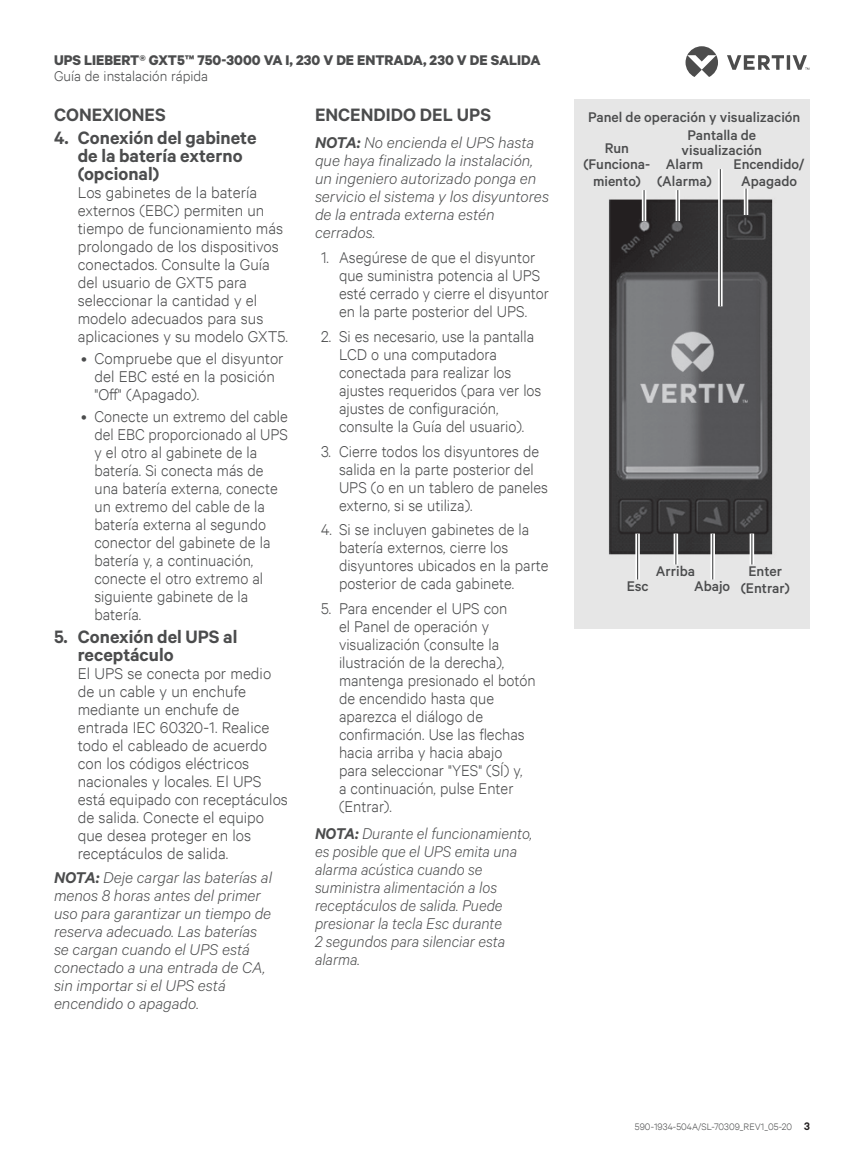
<style>
.page{position:relative;width:864px;height:1161px;background:#fff}
.page>*{position:absolute;margin:0;border:0;box-sizing:border-box;transform-origin:0 0}
.Bodyheader-1{font:600 17.25px/18px "Calibre";color:#4b4c4d}
.Numbered_Body{font:600 17.25px "Calibre";color:#4b4c4d}
.Numbered_Body-2{font:300 15px/18px "Calibre";color:#4b4c4d}
.Note_Body{font:italic 300 15px/18px "Calibre";color:#4b4c4d}
.Note_Body-2{font:italic 300 15px/18px "Calibre";color:#4b4c4d;scale:.96 1}
.Body{font:500 13.5px/16.5px "Calibre";color:#4b4c4d;text-align:center}
.t1{font:700 13.5px "Calibre";color:#4b4c4d}
.t2{font:300 13.5px "Calibre";color:#4b4c4d}
.t3{font:300 9px "Calibre";color:#4b4c4d}
.s1{font-weight:600}
.s2{font-weight:600;font-size:10.5px;color:#231f20}
</style>
<div class="page">
<svg style="left:686px;top:46px;width:123px;height:31px"></svg>
<svg style="left:575px;top:100px;width:235px;height:529px;background:#a3a3a4"></svg>
<svg style="left:750px;top:534px;width:4px;height:30px"></svg>
<hr style="left:751px;top:534px;width:1px;height:30px;background:#4b4c4d">
<svg style="left:710px;top:534px;width:5px;height:45px"></svg>
<hr style="left:712px;top:534px;width:1px;height:45px;background:#4b4c4d">
<svg style="left:674px;top:534px;width:4px;height:30px"></svg>
<hr style="left:675px;top:534px;width:1px;height:30px;background:#4b4c4d">
<svg style="left:635px;top:534px;width:5px;height:45px"></svg>
<hr style="left:637px;top:534px;width:1px;height:45px;background:#4b4c4d">
<svg style="left:642px;top:190px;width:4px;height:31px"></svg>
<hr style="left:644px;top:190px;width:1px;height:31px;background:#4b4c4d">
<svg style="left:676px;top:190px;width:4px;height:31px"></svg>
<hr style="left:677px;top:190px;width:1px;height:31px;background:#4b4c4d">
<hr style="left:744px;top:189px;width:4px;height:26px;background:#fff">
<hr style="left:745px;top:189px;width:2px;height:26px;background:#4b4c4d">
<svg style="left:718px;top:169px;width:5px;height:137px"></svg>
<hr style="left:720px;top:169px;width:1px;height:137px;background:#4b4c4d">
<p class="t1" style="left:54px;top:50px;width:488px">UPS LIEBERT® GXT5™ 750-3000 VA I, 230 V DE ENTRADA, 230 V DE SALIDA</p>
<p class="t2" style="left:54px;top:67px;width:156px">Guía de instalación rápida</p>
<p class="Numbered_Body" style="left:54px;top:103px;width:113px">CONEXIONES</p>
<p class="Bodyheader-1" style="left:78px;top:128px;width:180px;text-indent:-24px">4. Conexión del gabinete de la batería externo (opcional)</p>
<p class="Numbered_Body-2" style="left:78px;top:183px;width:212px">Los gabinetes de la batería externos (EBC) permiten un tiempo de funcionamiento más prolongado de los dispositivos conectados. Consulte la Guía del usuario de GXT5 para seleccionar la cantidad y el modelo adecuados para sus aplicaciones y su modelo GXT5.</p>
<p class="Numbered_Body-2" style="left:94px;top:349px;width:191px;text-indent:-14px">• Compruebe que el disyuntor del EBC esté en la posición "Off" (Apagado).</p>
<p class="Numbered_Body-2" style="left:94px;top:407px;width:195px;text-indent:-14px">• Conecte un extremo del cable del EBC proporcionado al UPS y el otro al gabinete de la batería. Si conecta más de una batería externa, conecte un extremo del cable de la batería externa al segundo conector del gabinete de la batería y, a continuación, conecte el otro extremo al siguiente gabinete de la batería.</p>
<p class="Bodyheader-1" style="left:78px;top:627px;width:161px;text-indent:-24px">5. Conexión del UPS al receptáculo</p>
<p class="Numbered_Body-2" style="left:78px;top:664px;width:212px">El UPS se conecta por medio de un cable y un enchufe mediante un enchufe de entrada IEC 60320-1. Realice todo el cableado de acuerdo con los códigos eléctricos nacionales y locales. El UPS está equipado con receptáculos de salida. Conecte el equipo que desea proteger en los receptáculos de salida.</p>
<p class="Note_Body" style="left:54px;top:868px;width:220px"><span class="s1">NOTA:</span> Deje cargar las baterías al menos 8 horas antes del primer uso para garantizar un tiempo de reserva adecuado. Las baterías se cargan cuando el UPS está conectado a una entrada de CA, sin importar si el UPS está encendido o apagado.</p>
<p class="Bodyheader-1" style="left:315px;top:106px;width:178px">ENCENDIDO DEL UPS</p>
<p class="Note_Body" style="left:315px;top:133px;width:236px"><span class="s1">NOTA:</span> No encienda el UPS hasta que haya finalizado la instalación, un ingeniero autorizado ponga en servicio el sistema y los disyuntores de la entrada externa estén cerrados.</p>
<p class="Numbered_Body-2" style="left:339px;top:248px;width:212px;text-indent:-18px">1. Asegúrese de que el disyuntor que suministra potencia al UPS esté cerrado y cierre el disyuntor en la parte posterior del UPS.</p>
<p class="Numbered_Body-2" style="left:339px;top:327px;width:204px;text-indent:-18px">2. Si es necesario, use la pantalla<br>LCD o una computadora conectada para realizar los ajustes requeridos (para ver los ajustes de configuración, consulte la Guía del usuario).</p>
<p class="Numbered_Body-2" style="left:339px;top:441px;width:210px;text-indent:-18px">3. Cierre todos los disyuntores de salida en la parte posterior del<br>UPS (o en un tablero de paneles externo, si se utiliza).</p>
<p class="Numbered_Body-2" style="left:339px;top:520px;width:211px;text-indent:-18px">4. Si se incluyen gabinetes de la batería externos, cierre los disyuntores ubicados en la parte posterior de cada gabinete.</p>
<p class="Numbered_Body-2" style="left:339px;top:599px;width:198px;text-indent:-18px">5. Para encender el UPS con<br>el Panel de operación y visualización (consulte la ilustración de la derecha), mantenga presionado el botón de encendido hasta que aparezca el diálogo de confirmación. Use las flechas hacia arriba y hacia abajo<br>para seleccionar "YES" (SÍ) y,<br>a continuación, pulse Enter (Entrar).</p>
<p class="Note_Body-2" style="left:315px;top:824px;width:228px"><span class="s1">NOTA:</span> Durante el funcionamiento, es posible que el UPS emita una alarma acústica cuando se suministra alimentación a los receptáculos de salida. Puede presionar la tecla Esc durante<br>2 segundos para silenciar esta alarma.</p>
<p class="Body" style="left:588px;top:109px;width:214px">Panel de operación y visualización</p>
<p class="Body" style="left:584px;top:139px;width:68px">Run (Funciona&shy;miento)</p>
<p class="Body" style="left:682px;top:127px;width:82px;line-height:15px">Pantalla de visualización</p>
<p class="Body" style="left:657px;top:156px;width:56px">Alarm (Alarma)</p>
<p class="Body" style="left:734px;top:156px;width:73px">Encendido/<br>Apagado</p>
<p class="Body" style="left:656px;top:563px;width:41px">Arriba</p>
<p class="Body" style="left:748px;top:563px;width:35px">Enter</p>
<p class="Body" style="left:627px;top:577px;width:23px">Esc</p>
<p class="Body" style="left:694px;top:577px;width:38px">Abajo</p>
<p class="Body" style="left:741px;top:579px;width:50px">(Entrar)</p>
<p class="t3" style="left:635px;top:1121px;width:177px">590-1934-504A/SL-70309_REV1_05-20 <span class="s2">3</span></p>
</div>
